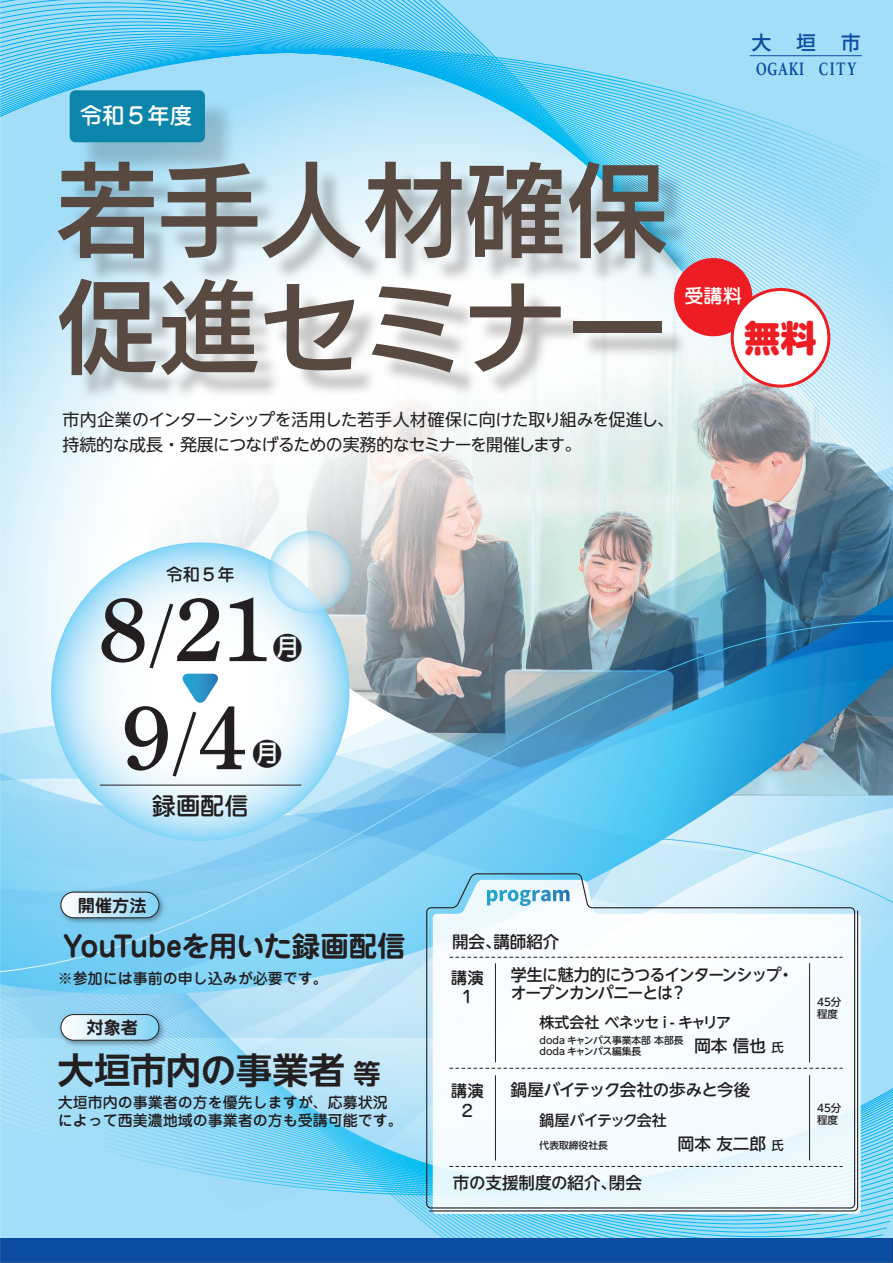
<style>
.page{position:relative;width:893px;height:1263px;background:#fff}
.page>*{position:absolute;margin:0;border:0;box-sizing:border-box;transform-origin:0 0}
.t1{font:102px/117px "UD Kakugo Large Pr 6 N DB";color:#594a41}
.t2{font:90px/108px "DNP Shuei Y Min Std B";color:#231f20;text-align:center}
.t3{font:800 36.3px "Soft Go Std";color:#ee1d23}
.t4{font:700 36px "UD Shin Go NT Pr 6 N De";letter-spacing:-.015em;color:#231f20}
.t5{font:500 29.55px "Jun 34 Pro";color:#231f20}
.t6{font:700 28.5px "Jun 501 Pro";letter-spacing:-.01em;color:#231f20}
.t7{font:500 24.15px "Jun 34 Pro";color:#231f20}
.t8{font:500 22.5px "Jun 34 Pro";color:#fff}
.t9{font:500 19.35px "UD Shin Go NT Pr 6 N";color:#0d4da1}
.t10{font:500 19.2px "Jun 34 Pro";color:#fff}
.t11{font:700 19.05px "Athelas";letter-spacing:.065em;color:#0d4da1;scale:.75 1}
.t12{font:700 17.25px "Jun 501 Pro";letter-spacing:-.005em;color:#231f20}
.t13{font:500 17.25px "Jun 34 Pro";color:#231f20}
.t14{font:16.95px/25.5px "UD Shin Go NT Pr 6 N";letter-spacing:-.035em;color:#231f20}
.t15{font:500 16.5px "UD Shin Go NT Pr 6 N";letter-spacing:-.025em;color:#231f20}
.t16{font:500 16.5px/18px "UD Shin Go NT Pr 6 N";letter-spacing:-.065em;color:#231f20;scale:.96 1}
.t17{font:500 16.5px "UD Shin Go NT Pr 6 N";color:#231f20}
.t18{font:500 16.5px/19.5px "Jun 34 Pro";color:#231f20;text-align:center}
.t19{font:500 15px/18.5px "Jun 34 Pro";color:#231f20}
.t20{font:500 15px "UD Shin Go NT Pr 6 N";letter-spacing:-.125em;color:#231f20}
.t21{font:500 15px "UD Shin Go NT Pr 6 N";letter-spacing:-.05em;color:#231f20}
.t22{font:500 10.5px/12px "UD Shin Go NT Pr 6 N";color:#231f20}
.t23{font:500 9.75px/11.2px "UD Shin Go NT Pr 6 N";color:#231f20}
.s1{font-size:67.5px}
.s2{font-size:27px}
.s3{font-size:12.3px}
</style>
<div class="page">
<img style="left:0;top:0;width:893px;height:1263px">
<h3 class="t8" style="left:80px;top:97px;width:114px">令和５年度</h3>
<h1 class="t1" style="left:56px;top:155px;width:613px">若手人材確保促進セミナー</h1>
<p class="t14" style="left:62px;top:406px;width:613px">市内企業のインターンシップを活用した若手人材確保に向けた取り組みを促進し、持続的な成長・発展につなげるための実務的なセミナーを開催します。</p>
<p class="t9" style="left:752px;top:27px;width:21px">大</p>
<p class="t9" style="left:796px;top:27px;width:21px">垣</p>
<p class="t9" style="left:841px;top:27px;width:21px">市</p>
<p class="t11" style="left:756px;top:54px;width:135px">OGAKI CITY</p>
<p class="t10" style="left:684px;top:281px;width:59px">受講料</p>
<h3 class="t3" style="left:744px;top:312px;width:74px">無料</h3>
<p class="t13" style="left:166px;top:561px;width:70px">令和５年</p>
<h2 class="t2" style="left:79px;top:574px;width:195px">８<span class="s1">/</span>21<br>9<span class="s1">/</span>4</h2>
<h3 class="t5" style="left:273px;top:624px;width:31px">月</h3>
<h3 class="t5" style="left:253px;top:730px;width:31px">月</h3>
<h3 class="t7" style="left:152px;top:786px;width:98px">録画配信</h3>
<p class="t12" style="left:78px;top:891px;width:70px">開催方法</p>
<h3 class="t6" style="left:63px;top:924px;width:344px">YouTubeを用いた録画配信</h3>
<p class="t15" style="left:452px;top:928px;width:109px">開会、講師紹介</p>
<p class="t19" style="left:58px;top:967px;width:271px">※参加には事前の申し込みが必要です。</p>
<p class="t12" style="left:86px;top:1014px;width:53px">対象者</p>
<h3 class="t4" style="left:58px;top:1041px;width:324px">大垣市内の事業者 <span class="s2">等</span></h3>
<p class="t19" style="left:58px;top:1091px;width:347px">大垣市内の事業者の方を優先しますが、応募状況によって西美濃地域の事業者の方も受講可能です。</p>
<p class="t18" style="left:451px;top:966px;width:35px">講演<br>１</p>
<p class="t18" style="left:451px;top:1080px;width:35px">講演<br>２</p>
<p class="t16" style="left:511px;top:965px;width:296px">学生に魅力的にうつるインターンシップ・オープンカンパニーとは？</p>
<p class="t20" style="left:540px;top:1010px;width:193px">株式会社 ベネッセ i - キャリア</p>
<p class="t15" style="left:694px;top:1032px;width:91px">岡本 信也 <span class="s3">氏</span></p>
<p class="t23" style="left:540px;top:1034px;width:145px">doda キャンパス事業本部 本部長doda キャンパス編集長</p>
<p class="t15" style="left:511px;top:1077px;width:241px">鍋屋バイテック会社の歩みと今後</p>
<p class="t21" style="left:540px;top:1108px;width:129px">鍋屋バイテック会社</p>
<p class="t23" style="left:540px;top:1139px;width:70px">代表取締役社長</p>
<p class="t15" style="left:678px;top:1131px;width:107px">岡本 友二郎 <span class="s3">氏</span></p>
<p class="t17" style="left:453px;top:1169px;width:190px">市の支援制度の紹介、閉会</p>
<p class="t22" style="left:817px;top:996px;width:26px">45分程度</p>
<p class="t22" style="left:817px;top:1102px;width:26px">45分程度</p>
</div>
